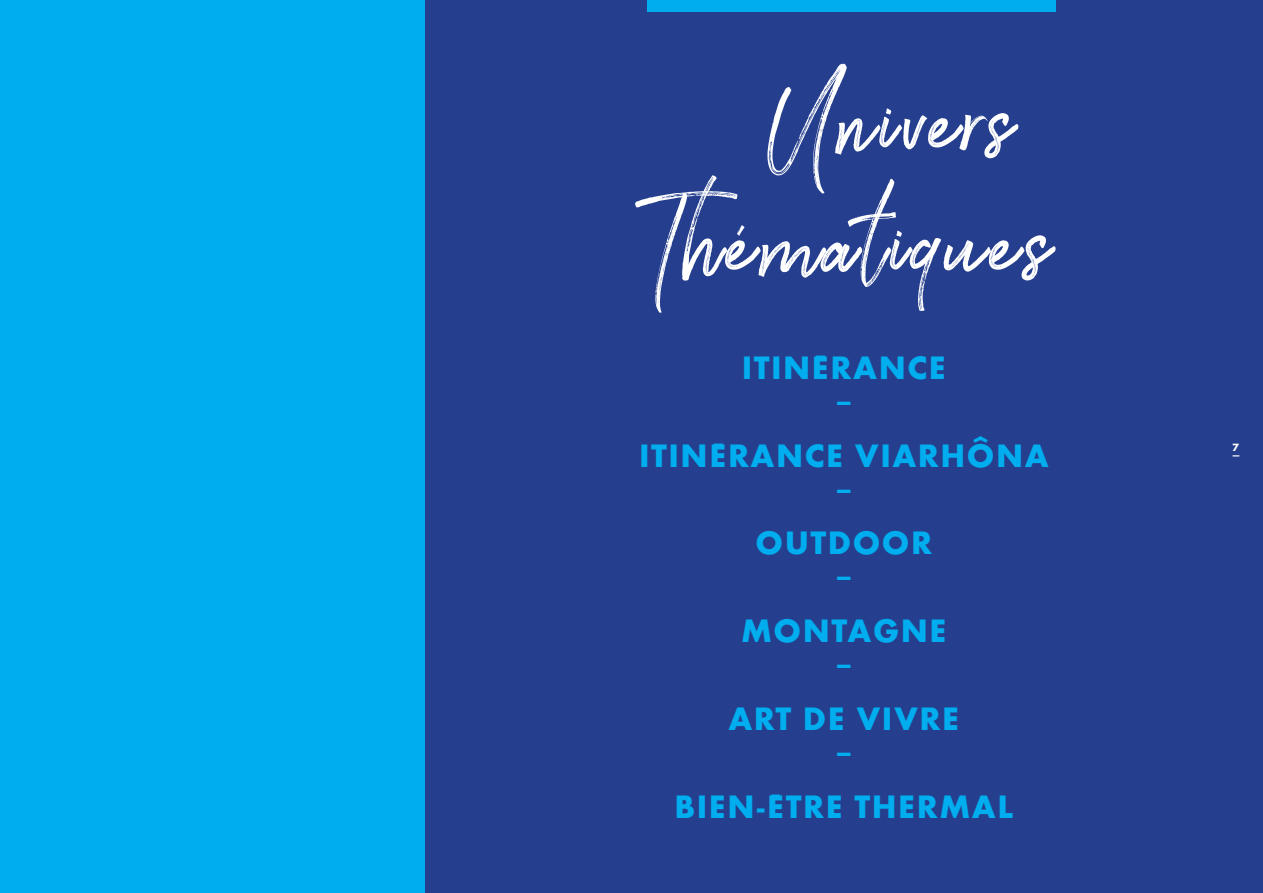
<style>
.page{position:relative;width:1263px;height:893px;background:#fff}
.page>*{position:absolute;margin:0;border:0;box-sizing:border-box;transform-origin:0 0}
.t1{font:119.85px/122.2px "Brownhill Script";letter-spacing:.05em;color:#fff}
.t2{font:30px/44px "C+Bold";letter-spacing:.05em;color:#00aeef;text-align:center}
.t3{font:9.75px "C+Bold";color:#fff}
</style>
<div class="page">
<div style="left:425px;top:0;width:838px;height:893px;background:#253f8e"></div>
<div style="left:647px;top:0;width:408px;height:11px;background:#00aeef"></div>
<div style="left:0;top:0;width:425px;height:893px;background:#00aeef"></div>
<h1 class="t1" style="left:635px;top:47px;width:419px;text-indent:132px">Univers<br>Thématiques</h1>
<p class="t2" style="left:639px;top:345px;width:411px">ITINÉRANCE<br>¯<br>ITINÉRANCE VIARHÔNA ¯<br>OUTDOOR<br>¯<br>MONTAGNE<br>¯<br>ART DE VIVRE<br>¯<br>BIEN-ÊTRE THERMAL</p>
<p class="t3" style="left:1232px;top:441px;width:8px">7</p>
</div>
